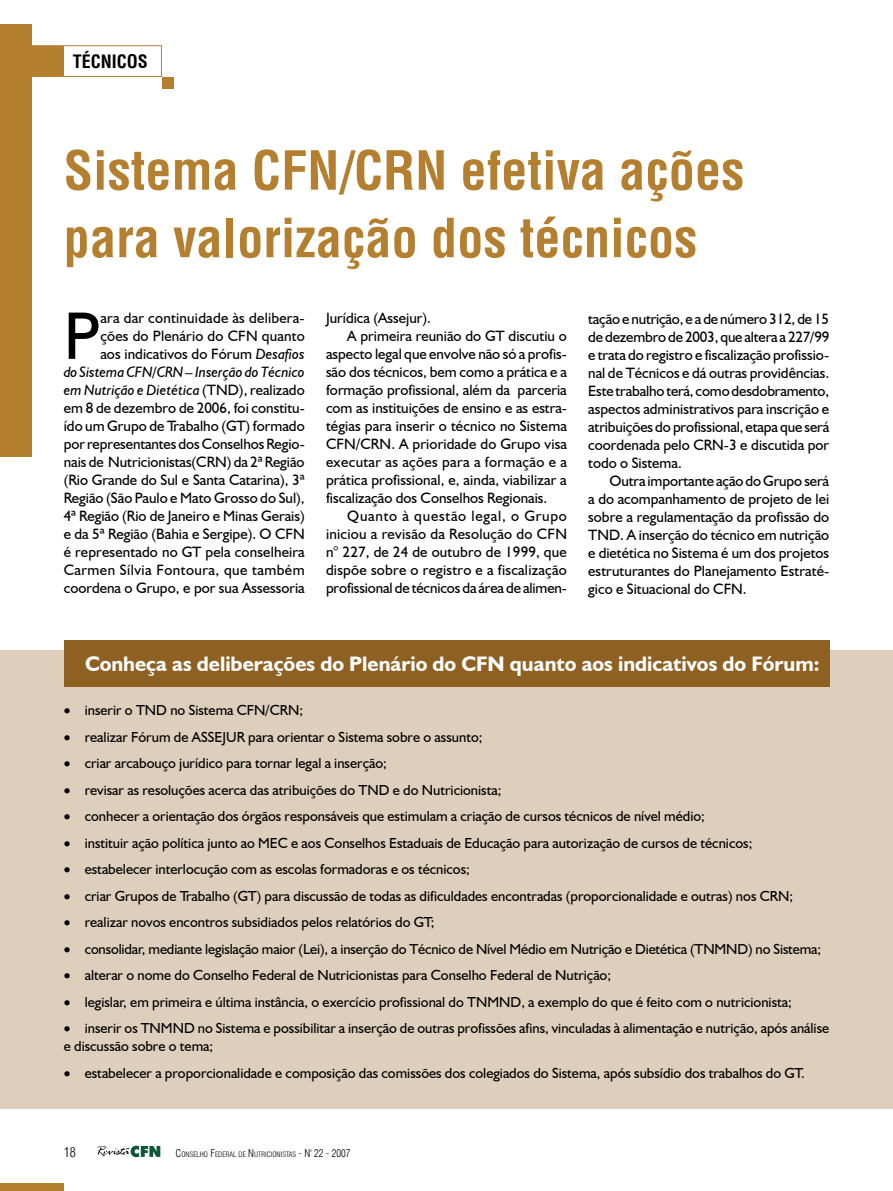
<style>
.page{position:relative;width:893px;height:1191px;background:#fff}
.page>*{position:absolute;margin:0;border:0;box-sizing:border-box;transform-origin:0 0}
.t1{font:67.65px "Humanist 521 BT";color:#000}
.t2{font:700 condensed 52.5px/67.5px "Switzerland";color:#b48030}
.t3{font:700 21px "Humanist 521 BT";color:#fff}
.t4{font:700 condensed 18px "Switzerland";color:#000}
.t5{font:15px/18px "Humanist 521 BT";color:#000;text-align:justify}
.t6{font:15px "Humanist 521 BT";letter-spacing:.02em;color:#000}
.t7{font:15px "Humanist 521 BT";letter-spacing:.05em;color:#000}
.t8{font:14.55px/18px "Humanist 521 BT";color:#000}
.t9{font:13.5px "Switzerland Cond Light";color:#000}
.t10{font:7.35px "Switzerland Cond Light";color:#000}
.s1{font-style:italic}
.s2{font-size:10.5px}
</style>
<div class="page">
<div style="left:0;top:650px;width:893px;height:458px;background:#ddcfbc"></div>
<div style="left:10px;top:45px;width:152px;height:32px;border:1px solid #b48030"></div>
<div style="left:23px;top:46px;width:40px;height:30px;background:#b48030"></div>
<div style="left:162px;top:77px;width:12px;height:12px;background:#b48030"></div>
<div style="left:0;top:24px;width:31px;height:432px;background:#b48030"></div>
<div style="left:0;top:1183px;width:64px;height:8px;background:#b48030"></div>
<div style="left:64px;top:640px;width:765px;height:47px;background:#8e6021"></div>
<svg style="left:98px;top:1145px;width:62px;height:12px"></svg>
<p class="t4" style="left:73px;top:50px;width:77px">Técnicos</p>
<h2 class="t2" style="left:64px;top:136px;width:682px">Sistema CFN/CRN efetiva ações para valorização dos técnicos</h2>
<p class="t5" style="left:64px;top:308px;width:243px;text-align:right">ara dar continuidade às delibera-<br>ções do Plenário do CFN quanto<br>aos indicativos do Fórum <span class="s1">Desafios<br>do Sistema CFN/CRN – Inserção do Técnico em Nutrição e Dietética</span> (TND), realizado em 8 de dezembro de 2006, foi constitu&shy;ído um Grupo de Trabalho (GT) formado por representantes dos Conselhos Regio&shy;nais de Nutricionistas(CRN) da 2ª Região (Rio Grande do Sul e Santa Catarina), 3ª Região (São Paulo e Mato Grosso do Sul), 4ª Região (Rio de Janeiro e Minas Gerais) e da 5ª Região (Bahia e Sergipe). O CFN é representado no GT pela conselheira Carmen Sílvia Fontoura, que também coordena o Grupo, e por sua Assessoria</p>
<p class="t5" style="left:326px;top:308px;width:106px">Jurídica (Assejur).</p>
<h1 class="t1" style="left:64px;top:294px;width:38px">P</h1>
<p class="t5" style="left:347px;top:326px;width:221px">A primeira reunião do GT discutiu o</p>
<p class="t5" style="left:326px;top:344px;width:242px">aspecto legal que envolve não só a profis-</p>
<p class="t5" style="left:326px;top:362px;width:242px">são dos técnicos, bem como a prática e a</p>
<p class="t5" style="left:326px;top:380px;width:242px">formação profissional, além da parceria</p>
<p class="t5" style="left:326px;top:398px;width:243px">com as instituições de ensino e as estra-</p>
<p class="t5" style="left:326px;top:416px;width:242px">tégias para inserir o técnico no Sistema</p>
<p class="t5" style="left:326px;top:434px;width:242px">CFN/CRN. A prioridade do Grupo visa</p>
<p class="t6" style="left:326px;top:452px;width:243px">executar as ações para a formação e a</p>
<p class="t5" style="left:326px;top:470px;width:242px">prática profissional, e, ainda, viabilizar a</p>
<p class="t5" style="left:326px;top:488px;width:223px">fiscalização dos Conselhos Regionais.</p>
<p class="t7" style="left:347px;top:506px;width:221px">Quanto à questão legal, o Grupo</p>
<p class="t5" style="left:326px;top:524px;width:242px">iniciou a revisão da Resolução do CFN</p>
<p class="t5" style="left:326px;top:542px;width:242px">n° 227, de 24 de outubro de 1999, que</p>
<p class="t5" style="left:326px;top:560px;width:242px">dispõe sobre o registro e a fiscalização</p>
<p class="t5" style="left:326px;top:578px;width:242px">profissional de técnicos da área de alimen-</p>
<p class="t5" style="left:588px;top:309px;width:243px">tação e nutrição, e a de número 312, de 15 de dezembro de 2003, que altera a 227/99 e trata do registro e fiscalização profissio&shy;nal de Técnicos e dá outras providências.<br>Este trabalho terá, como desdobramento, aspectos administrativos para inscrição e atribuições do profissional, etapa que será coordenada pelo CRN-3 e discutida por todo o Sistema.</p>
<p class="t5" style="left:588px;top:471px;width:243px;text-indent:21px">Outra importante ação do Grupo será a do acompanhamento de projeto de lei sobre a regulamentação da profissão do TND. A inserção do técnico em nutrição e dietética no Sistema é um dos projetos estruturantes do Planejamento Estraté&shy;gico e Situacional do CFN.</p>
<h3 class="t3" style="left:85px;top:650px;width:736px">Conheça as deliberações do Plenário do CFN quanto aos indicativos do Fórum:</h3>
<p class="t8" style="left:64px;top:701px;width:241px">• inserir o TND no Sistema CFN/CRN;</p>
<p class="t8" style="left:64px;top:727px;width:420px">• realizar Fórum de ASSEJUR para orientar o Sistema sobre o assunto;</p>
<p class="t8" style="left:64px;top:754px;width:325px">• criar arcabouço jurídico para tornar legal a inserção;</p>
<p class="t8" style="left:64px;top:780px;width:439px">• revisar as resoluções acerca das atribuições do TND e do Nutricionista;</p>
<p class="t8" style="left:64px;top:807px;width:643px">• conhecer a orientação dos órgãos responsáveis que estimulam a criação de cursos técnicos de nível médio;</p>
<p class="t8" style="left:64px;top:833px;width:690px">• instituir ação política junto ao MEC e aos Conselhos Estaduais de Educação para autorização de cursos de técnicos;</p>
<p class="t8" style="left:64px;top:860px;width:408px">• estabelecer interlocução com as escolas formadoras e os técnicos;</p>
<p class="t8" style="left:64px;top:886px;width:731px">• criar Grupos de Trabalho (GT) para discussão de todas as dificuldades encontradas (proporcionalidade e outras) nos CRN;</p>
<p class="t8" style="left:64px;top:913px;width:372px">• realizar novos encontros subsidiados pelos relatórios do GT;</p>
<p class="t8" style="left:64px;top:939px;width:759px">• consolidar, mediante legislação maior (Lei), a inserção do Técnico de Nível Médio em Nutrição e Dietética (TNMND) no Sistema;</p>
<p class="t8" style="left:64px;top:966px;width:549px">• alterar o nome do Conselho Federal de Nutricionistas para Conselho Federal de Nutrição;</p>
<p class="t8" style="left:64px;top:992px;width:730px">• legislar, em primeira e última instância, o exercício profissional do TNMND, a exemplo do que é feito com o nutricionista;</p>
<p class="t8" style="left:64px;top:1019px;width:767px">• inserir os TNMND no Sistema e possibilitar a inserção de outras profissões afins, vinculadas à alimentação e nutrição, após análise e discussão sobre o tema;</p>
<p class="t8" style="left:64px;top:1063px;width:743px">• estabelecer a proporcionalidade e composição das comissões dos colegiados do Sistema, após subsídio dos trabalhos do GT.</p>
<p class="t9" style="left:64px;top:1143px;width:13px">18</p>
<p class="t10" style="left:176px;top:1150px;width:176px"><span class="s2">C</span>ONSELHO <span class="s2">F</span>EDERAL DE <span class="s2">N</span> UTRICIONISTAS <span class="s2">- N</span><sup>º</sup> <span class="s2">22 - 2007</span></p>
</div>
